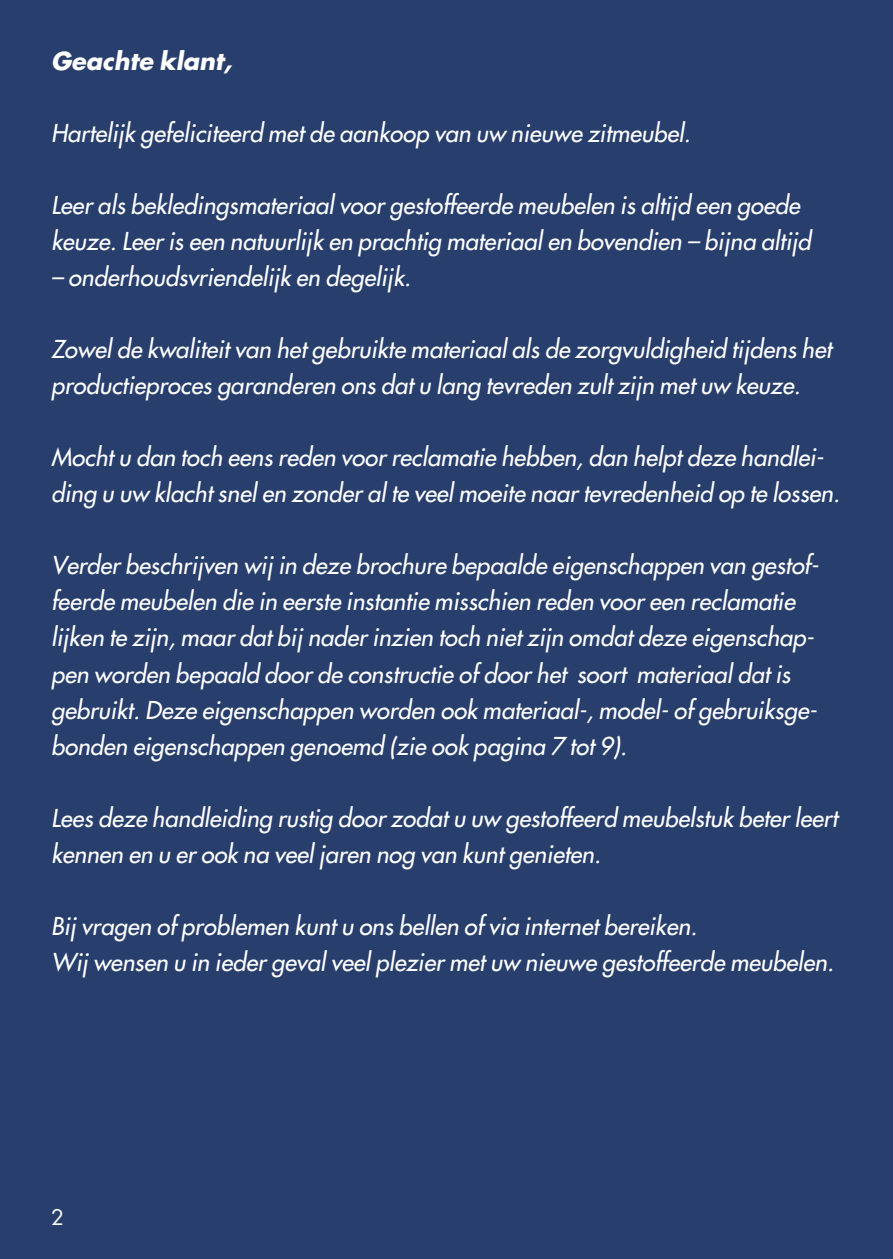
<style>
.page{position:relative;width:893px;height:1259px;background:#283f6e}
.page>*{position:absolute;margin:0;border:0;box-sizing:border-box;transform-origin:0 0}
.Vorwort{font:italic 24px/36px "Futura";color:#fff}
.Vorwort-2{font:italic 700 24px "Futura";color:#fff}
.Subheadline{font:21px "Futura";color:#fff}
</style>
<div class="page">
<p class="Vorwort-2" style="left:51px;top:45px;width:182px">Geachte klant,</p>
<p class="Vorwort" style="left:51px;top:115px;width:641px">Hartelijk gefeliciteerd met de aankoop van uw nieuwe zitmeubel.</p>
<p class="Vorwort" style="left:51px;top:187px;width:761px">Leer als bekledingsmateriaal voor gestoffeerde meubelen is altijd een goede keuze. Leer is een natuurlijk en prachtig materiaal en bovendien – bijna altijd</p>
<p class="Vorwort" style="left:51px;top:259px;width:361px">– onderhoudsvriendelijk en degelijk.</p>
<p class="Vorwort" style="left:51px;top:331px;width:782px">Zowel de kwaliteit van het gebruikte materiaal als de zorgvuldigheid tijdens het productieproces garanderen ons dat u lang tevreden zult zijn met uw keuze.</p>
<p class="Vorwort" style="left:51px;top:439px;width:791px">Mocht u dan toch eens reden voor reclamatie hebben, dan helpt deze handlei&shy;ding u uw klacht snel en zonder al te veel moeite naar tevredenheid op te lossen.</p>
<p class="Vorwort" style="left:51px;top:547px;width:769px">Verder beschrijven wij in deze brochure bepaalde eigenschappen van gestof&shy;feerde meubelen die in eerste instantie misschien reden voor een reclamatie lijken te zijn, maar dat bij nader inzien toch niet zijn omdat deze eigenschap&shy;pen worden bepaald door de constructie of door het soort materiaal dat is gebruikt. Deze eigenschappen worden ook materiaal-, model- of gebruiksge&shy;bonden eigenschappen genoemd (zie ook pagina 7 tot 9).</p>
<p class="Vorwort" style="left:51px;top:799px;width:788px">Lees deze handleiding rustig door zodat u uw gestoffeerd meubelstuk beter leert kennen en u er ook na veel jaren nog van kunt genieten.</p>
<p class="Vorwort" style="left:51px;top:907px;width:784px">Bij vragen of problemen kunt u ons bellen of via internet bereiken.<br>Wij wensen u in ieder geval veel plezier met uw nieuwe gestoffeerde meubelen.</p>
<p class="Subheadline" style="left:51px;top:1202px;width:14px">2</p>
</div>
